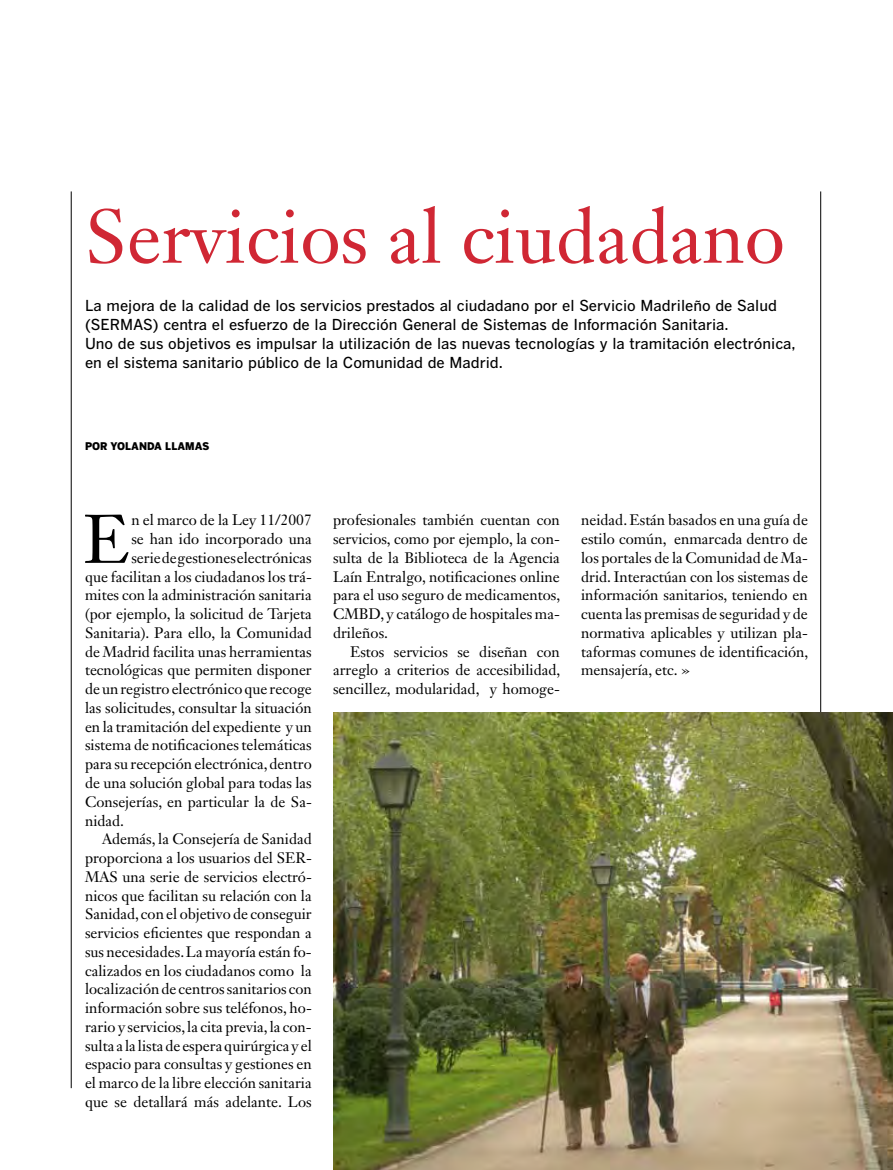
<style>
.page{position:relative;width:893px;height:1170px;background:#fff}
.page>*{position:absolute;margin:0;border:0;box-sizing:border-box;transform-origin:0 0}
.t1{font:75px "Janson Text LT Std";color:#d02734}
.t2{font:67.65px "Janson Text LT Std";color:#000}
.t3{font:15px/18.8px "Janson Text LT Std";color:#000;text-align:justify}
.t4{font:500 15px/18.8px "Benton Gothic";color:#000}
.t5{font:900 10.5px "Benton Gothic";color:#000}
</style>
<div class="page">
<hr style="left:71px;top:191px;width:1px;height:897px;background:#000">
<hr style="left:820px;top:191px;width:1px;height:897px;background:#000">
<img style="left:334px;top:712px;width:559px;height:457px">
<h1 class="t1" style="left:85px;top:189px;width:701px">Servicios al ciudadano</h1>
<p class="t4" style="left:85px;top:296px;width:712px">La mejora de la calidad de los servicios prestados al ciudadano por el Servicio Madrileño de Salud (SERMAS) centra el esfuerzo de la Dirección General de Sistemas de Información Sanitaria.<br>Uno de sus objetivos es impulsar la utilización de las nuevas tecnologías y la tramitación electrónica, en el sistema sanitario público de la Comunidad de Madrid.</p>
<p class="t5" style="left:85px;top:440px;width:41px">POR YOLANDA</p>
<p class="t5" style="left:165px;top:440px;width:9px">LLAMAS</p>
<h2 class="t2" style="left:83px;top:496px;width:48px">E</h2>
<p class="t3" style="left:131px;top:510px;width:182px">n el marco de la Ley 11/2007</p>
<p class="t3" style="left:131px;top:529px;width:182px">se han ido incorporado una</p>
<p class="t3" style="left:131px;top:548px;width:182px">serie de gestiones electrónicas</p>
<p class="t3" style="left:85px;top:567px;width:228px">que facilitan a los ciudadanos los trá-</p>
<p class="t3" style="left:85px;top:585px;width:228px">mites con la administración sanitaria</p>
<p class="t3" style="left:85px;top:604px;width:228px">(por ejemplo, la solicitud de Tarjeta</p>
<p class="t3" style="left:85px;top:623px;width:228px">Sanitaria). Para ello, la Comunidad</p>
<p class="t3" style="left:85px;top:642px;width:228px">de Madrid facilita unas herramientas</p>
<p class="t3" style="left:85px;top:660px;width:228px">tecnológicas que permiten disponer</p>
<p class="t3" style="left:85px;top:679px;width:228px">de un registro electrónico que recoge</p>
<p class="t3" style="left:85px;top:698px;width:228px">las solicitudes, consultar la situación</p>
<p class="t3" style="left:85px;top:717px;width:228px">en la tramitación del expediente y un</p>
<p class="t3" style="left:85px;top:735px;width:228px">sistema de notificaciones telemáticas</p>
<p class="t3" style="left:85px;top:754px;width:228px">para su recepción electrónica, dentro</p>
<p class="t3" style="left:85px;top:773px;width:228px">de una solución global para todas las</p>
<p class="t3" style="left:85px;top:792px;width:228px">Consejerías, en particular la de Sa-</p>
<p class="t3" style="left:85px;top:810px;width:41px">nidad.</p>
<p class="t3" style="left:102px;top:829px;width:211px">Además, la Consejería de Sanidad</p>
<p class="t3" style="left:85px;top:848px;width:228px">proporciona a los usuarios del SER-</p>
<p class="t3" style="left:85px;top:867px;width:228px">MAS una serie de servicios electró-</p>
<p class="t3" style="left:85px;top:885px;width:228px">nicos que facilitan su relación con la</p>
<p class="t3" style="left:85px;top:904px;width:228px">Sanidad, con el objetivo de conseguir</p>
<p class="t3" style="left:85px;top:923px;width:228px">servicios eficientes que respondan a</p>
<p class="t3" style="left:85px;top:942px;width:228px">sus necesidades. La mayoría están fo-</p>
<p class="t3" style="left:85px;top:960px;width:228px">calizados en los ciudadanos como la</p>
<p class="t3" style="left:85px;top:979px;width:228px">localización de centros sanitarios con</p>
<p class="t3" style="left:85px;top:998px;width:228px">información sobre sus teléfonos, ho-</p>
<p class="t3" style="left:85px;top:1017px;width:228px">rario y servicios, la cita previa, la con-</p>
<p class="t3" style="left:85px;top:1035px;width:228px">sulta a la lista de espera quirúrgica y el</p>
<p class="t3" style="left:85px;top:1054px;width:228px">espacio para consultas y gestiones en</p>
<p class="t3" style="left:85px;top:1073px;width:228px">el marco de la libre elección sanitaria</p>
<p class="t3" style="left:85px;top:1092px;width:228px">que se detallará más adelante. Los</p>
<p class="t3" style="left:333px;top:510px;width:229px">profesionales también cuentan con servicios, como por ejemplo, la con&shy;sulta de la Biblioteca de la Agencia Laín Entralgo, notificaciones online para el uso seguro de medicamentos, CMBD, y catálogo de hospitales ma&shy;drileños.</p>
<p class="t3" style="left:333px;top:642px;width:229px;text-indent:17px">Estos servicios se diseñan con arreglo a criterios de accesibilidad, sencillez, modularidad, y homoge-</p>
<p class="t3" style="left:581px;top:510px;width:229px">neidad. Están basados en una guía de estilo común, enmarcada dentro de los portales de la Comunidad de Ma&shy;drid. Interactúan con los sistemas de información sanitarios, teniendo en cuenta las premisas de seguridad y de normativa aplicables y utilizan pla&shy;taformas comunes de identificación, mensajería, etc. »</p>
</div>
